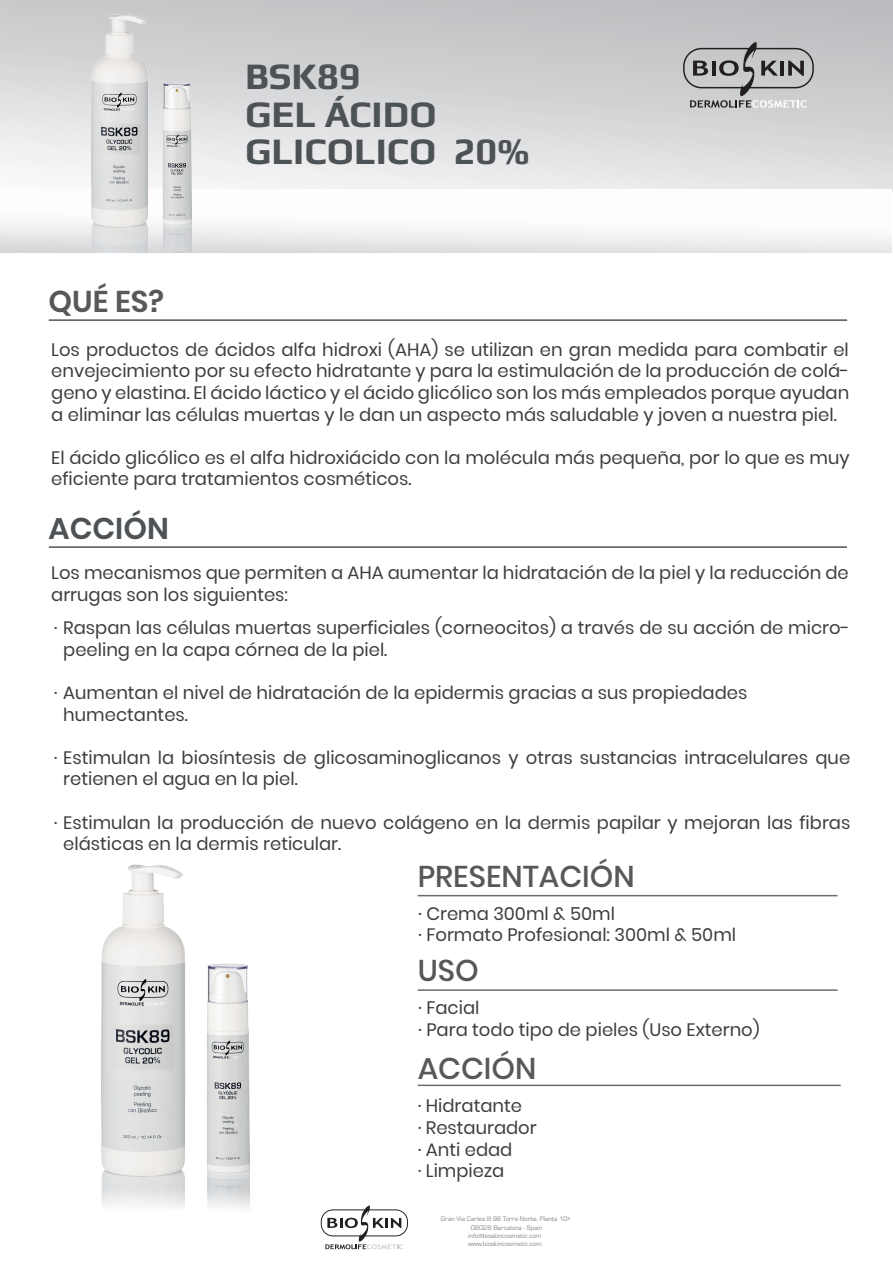
<style>
.page{position:relative;width:893px;height:1263px;background:#fff}
.page>*{position:absolute;margin:0;border:0;box-sizing:border-box;transform-origin:0 0}
.t1{font:700 37.5px/37.5px "Play";color:#4d5256}
.t2{font:500 30px "Poppins";color:#57585a}
.t3{font:600 30px "Poppins";color:#57585a}
.t4{font:600 30px "Poppins";color:#4d5256}
.t5{font:18px/21.6px "Poppins";color:#3e3e3f}
.t6{font:6.75px/8.1px "Eurostile";color:#808285;text-align:center}
</style>
<div class="page">
<div style="left:0;top:0;width:892px;height:192px;background:linear-gradient(to bottom,#bdbec1,#ededef)"></div>
<div style="left:0;top:190px;width:892px;height:62px;background:linear-gradient(to bottom,#fff,#e8e7e9)"></div>
<hr style="left:49px;top:319px;width:798px;height:2px;background:#57585a">
<hr style="left:418px;top:989px;width:420px;height:2px;background:#6c6d70">
<hr style="left:418px;top:895px;width:420px;height:1px;background:#6c6d70">
<hr style="left:418px;top:1084px;width:423px;height:2px;background:#6c6d70">
<svg style="left:683px;top:42px;width:131px;height:66px;background:#ababad"></svg>
<svg style="left:321px;top:1205px;width:87px;height:44px"></svg>
<hr style="left:49px;top:546px;width:798px;height:2px;background:#4d5256">
<img style="left:70px;top:0;width:139px;height:252px">
<img style="left:112px;top:864px;width:71px;height:68px">
<svg style="left:101px;top:932px;width:149px;height:276px"></svg>
<h1 class="t1" style="left:245px;top:57px;width:286px">BSK89<br>GEL ÁCIDO<br>GLICOLICO 20%</h1>
<h2 class="t3" style="left:49px;top:284px;width:117px">QUÉ ES?</h2>
<p class="t5" style="left:51px;top:339px;width:800px;text-align:justify">Los productos de ácidos alfa hidroxi (AHA) se utilizan en gran medida para combatir el envejecimiento por su efecto hidratante y para la estimulación de la producción de colá&shy;geno y elastina. El ácido láctico y el ácido glicólico son los más empleados porque ayudan a eliminar las células muertas y le dan un aspecto más saludable y joven a nuestra piel.</p>
<p class="t5" style="left:51px;top:447px;width:800px">El ácido glicólico es el alfa hidroxiácido con la molécula más pequeña, por lo que es muy eficiente para tratamientos cosméticos.</p>
<h2 class="t4" style="left:49px;top:511px;width:122px">ACCIÓN</h2>
<p class="t5" style="left:51px;top:562px;width:799px">Los mecanismos que permiten a AHA aumentar la hidratación de la piel y la reducción de arrugas son los siguientes:</p>
<p class="t5" style="left:63px;top:617px;width:788px;text-indent:-9px">· Raspan las células muertas superficiales (corneocitos) a través de su acción de micro&shy;peeling en la capa córnea de la piel.</p>
<p class="t5" style="left:63px;top:682px;width:686px;text-indent:-9px">· Aumentan el nivel de hidratación de la epidermis gracias a sus propiedades humectantes.</p>
<p class="t5" style="left:63px;top:747px;width:788px;text-indent:-9px">· Estimulan la biosíntesis de glicosaminoglicanos y otras sustancias intracelulares que retienen el agua en la piel.</p>
<p class="t5" style="left:63px;top:811px;width:788px;text-indent:-9px">· Estimulan la producción de nuevo colágeno en la dermis papilar y mejoran las fibras elásticas en la dermis reticular.</p>
<h2 class="t2" style="left:418px;top:858px;width:218px">PRESENTACIÓN</h2>
<p class="t5" style="left:419px;top:903px;width:319px">· Crema 300ml &amp; 50ml<br>· Formato Profesional: 300ml &amp; 50ml</p>
<h2 class="t2" style="left:418px;top:953px;width:63px">USO</h2>
<p class="t5" style="left:419px;top:997px;width:343px">· Facial<br>· Para todo tipo de pieles (Uso Externo)</p>
<h2 class="t2" style="left:418px;top:1051px;width:120px">ACCIÓN</h2>
<p class="t5" style="left:418px;top:1095px;width:120px">· Hidratante<br>· Restaurador · Anti edad<br>· Limpieza</p>
<p class="t6" style="left:441px;top:1215px;width:131px">Gran Via Carles III 98 Torre Norte, Planta 10ª<br>08028 Barcelona - Spain info@bioskincosmetic.com www.bioskincosmetic.com</p>
</div>
